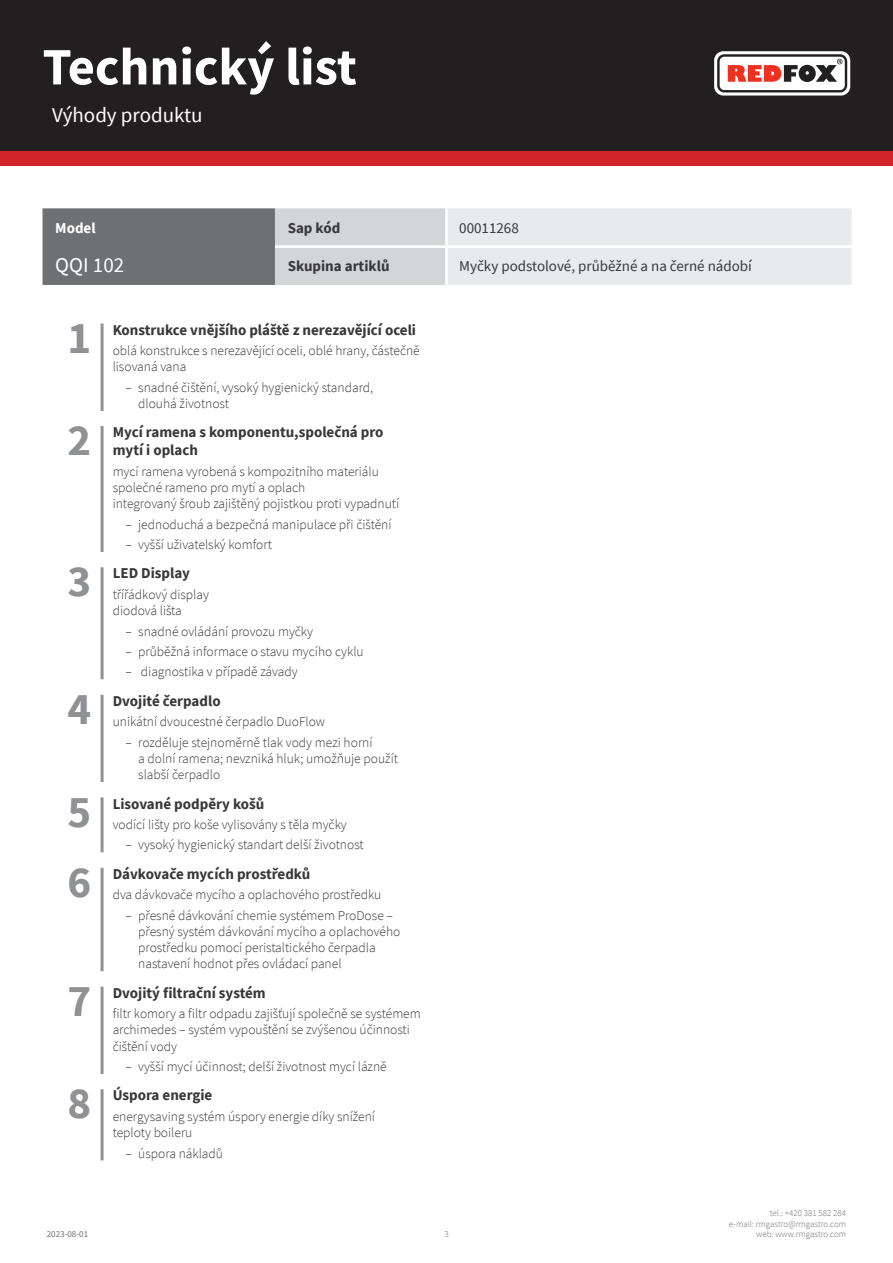
<style>
.page{position:relative;width:893px;height:1263px;background:#fff}
.page>*{position:absolute;margin:0;border:0;box-sizing:border-box;transform-origin:0 0}
.t1{font:700 52.5px "Source Sans Pro";color:#fff}
.TraitNr{font:700 45px "Source Sans Pro";color:#8f9194}
.kapitola{font:21px "Source Sans Pro";color:#fff}
.tabulka_-_headline{font:21px "Source Sans Pro";color:#fff}
.TraitParameter{font:700 15px/18px "Source Sans Pro";color:#383839}
.tabulka_-_text{font:15px "Source Sans Pro";color:#383839}
.tabulka_-_text-2{font:700 15px "Source Sans Pro";color:#383839}
.tabulka_-_text-3{font:700 15px "Source Sans Pro";color:#fff}
.TraitAdventage{font:300 13.5px/16.2px "Source Sans Pro";color:#383839}
.t2{font:300 9px/10.8px "Source Sans Pro";color:#6f7073;text-align:right}
.t3{font:9px "Source Sans Pro";color:#6f7073}
</style>
<div class="page">
<div style="left:0;top:0;width:893px;height:166px;background:#d1232a"></div>
<div style="left:0;top:0;width:893px;height:151px;background:#231f20"></div>
<svg style="left:714px;top:51px;width:136px;height:45px"></svg>
<hr style="left:101px;top:323px;width:3px;height:88px;background:#8f9194">
<hr style="left:101px;top:426px;width:3px;height:126px;background:#8f9194">
<hr style="left:101px;top:567px;width:3px;height:112px;background:#8f9194">
<hr style="left:101px;top:694px;width:3px;height:88px;background:#8f9194">
<hr style="left:101px;top:797px;width:3px;height:55px;background:#8f9194">
<hr style="left:101px;top:867px;width:3px;height:104px;background:#8f9194">
<hr style="left:101px;top:986px;width:3px;height:88px;background:#8f9194">
<hr style="left:101px;top:1089px;width:3px;height:71px;background:#8f9194">
<svg style="left:43px;top:208px;width:809px;height:77px;background:#c0c1c3"></svg>
<hr style="left:445px;top:208px;width:3px;height:37px;background:#fff">
<hr style="left:275px;top:245px;width:171px;height:3px;background:#fff">
<hr style="left:446px;top:245px;width:406px;height:3px;background:#fff">
<hr style="left:445px;top:248px;width:3px;height:37px;background:#fff">
<h1 class="t1" style="left:43px;top:31px;width:316px">Technický list</h1>
<p class="kapitola" style="left:52px;top:101px;width:152px">Výhody produktu</p>
<p class="tabulka_-_text-3" style="left:55px;top:218px;width:42px">Model</p>
<p class="tabulka_-_text-2" style="left:288px;top:218px;width:54px">Sap kód</p>
<p class="tabulka_-_text" style="left:459px;top:219px;width:61px">00011268</p>
<p class="tabulka_-_headline" style="left:55px;top:251px;width:70px">QQI 102</p>
<p class="tabulka_-_text-2" style="left:288px;top:256px;width:103px">Skupina artiklů</p>
<p class="tabulka_-_text" style="left:459px;top:257px;width:294px">Myčky podstolové, průběžné a na černé nádobí</p>
<p class="TraitNr" style="left:68px;top:307px;width:25px">1</p>
<p class="TraitParameter" style="left:113px;top:320px;width:305px">Konstrukce vnějšího pláště z nerezavějící oceli</p>
<p class="TraitAdventage" style="left:113px;top:342px;width:309px">oblá konstrukce s nerezavějící oceli, oblé hrany, částečně lisovaná vana</p>
<p class="TraitAdventage" style="left:138px;top:379px;width:236px;text-indent:-13px">– snadné čištění, vysoký hygienický standard, dlouhá životnost</p>
<p class="TraitNr" style="left:68px;top:410px;width:25px">2</p>
<p class="TraitParameter" style="left:113px;top:423px;width:272px">Mycí ramena s komponentu,společná pro mytí i oplach</p>
<p class="TraitAdventage" style="left:113px;top:463px;width:288px">mycí ramena vyrobená s kompozitního materiálu společné rameno pro mytí a oplach<br>integrovaný šroub zajištěný pojistkou proti vypadnutí</p>
<p class="TraitAdventage" style="left:125px;top:516px;width:268px">– jednoduchá a bezpečná manipulace při čištění</p>
<p class="TraitAdventage" style="left:125px;top:536px;width:148px">– vyšší uživatelský komfort</p>
<p class="TraitNr" style="left:68px;top:551px;width:25px">3</p>
<p class="TraitParameter" style="left:113px;top:564px;width:79px">LED Display</p>
<p class="TraitAdventage" style="left:113px;top:586px;width:98px">třířádkový display diodová lišta</p>
<p class="TraitAdventage" style="left:125px;top:623px;width:189px">– snadné ovládání provozu myčky</p>
<p class="TraitAdventage" style="left:125px;top:643px;width:240px">– průběžná informace o stavu mycího cyklu</p>
<p class="TraitAdventage" style="left:125px;top:664px;width:174px">– diagnostika v případě závady</p>
<p class="TraitNr" style="left:68px;top:678px;width:25px">4</p>
<p class="TraitParameter" style="left:113px;top:692px;width:109px">Dvojité čerpadlo</p>
<p class="TraitAdventage" style="left:113px;top:714px;width:214px">unikátní dvoucestné čerpadlo DuoFlow</p>
<p class="TraitAdventage" style="left:138px;top:734px;width:261px;text-indent:-13px">– rozděluje stejnoměrně tlak vody mezi horní<br>a dolní ramena; nevzniká hluk; umožňuje použít slabší čerpadlo</p>
<p class="TraitNr" style="left:68px;top:781px;width:25px">5</p>
<p class="TraitParameter" style="left:113px;top:794px;width:153px">Lisované podpěry košů</p>
<p class="TraitAdventage" style="left:113px;top:816px;width:236px">vodící lišty pro koše vylisovány s těla myčky</p>
<p class="TraitAdventage" style="left:125px;top:837px;width:240px">– vysoký hygienický standart delší životnost</p>
<p class="TraitNr" style="left:68px;top:851px;width:25px">6</p>
<p class="TraitParameter" style="left:113px;top:864px;width:199px">Dávkovače mycích prostředků</p>
<p class="TraitAdventage" style="left:113px;top:887px;width:270px">dva dávkovače mycího a oplachového prostředku</p>
<p class="TraitAdventage" style="left:138px;top:907px;width:264px;text-indent:-13px">– přesné dávkování chemie systémem ProDose – přesný systém dávkování mycího a oplachového prostředku pomocí peristaltického čerpadla nastavení hodnot přes ovládací panel</p>
<p class="TraitNr" style="left:68px;top:970px;width:25px">7</p>
<p class="TraitParameter" style="left:113px;top:983px;width:155px">Dvojitý filtrační systém</p>
<p class="TraitAdventage" style="left:113px;top:1005px;width:310px">filtr komory a filtr odpadu zajišťují společně se systémem archimedes – systém vypouštění se zvýšenou účinnosti čištění vody</p>
<p class="TraitAdventage" style="left:125px;top:1058px;width:263px">– vyšší mycí účinnost; delší životnost mycí lázně</p>
<p class="TraitNr" style="left:68px;top:1073px;width:25px">8</p>
<p class="TraitParameter" style="left:113px;top:1086px;width:101px">Úspora energie</p>
<p class="TraitAdventage" style="left:113px;top:1108px;width:264px">energysaving systém úspory energie díky snížení teploty boileru</p>
<p class="TraitAdventage" style="left:125px;top:1145px;width:99px">– úspora nákladů</p>
<p class="t3" style="left:47px;top:1229px;width:43px">2023-08-01</p>
<p class="t2" style="left:444px;top:1229px;width:6px">3</p>
<p class="t2" style="left:729px;top:1207px;width:119px">tel.: +420 381 582 284<br>e-mail: rmgastro@rmgastro.com web: www.rmgastro.com</p>
</div>
